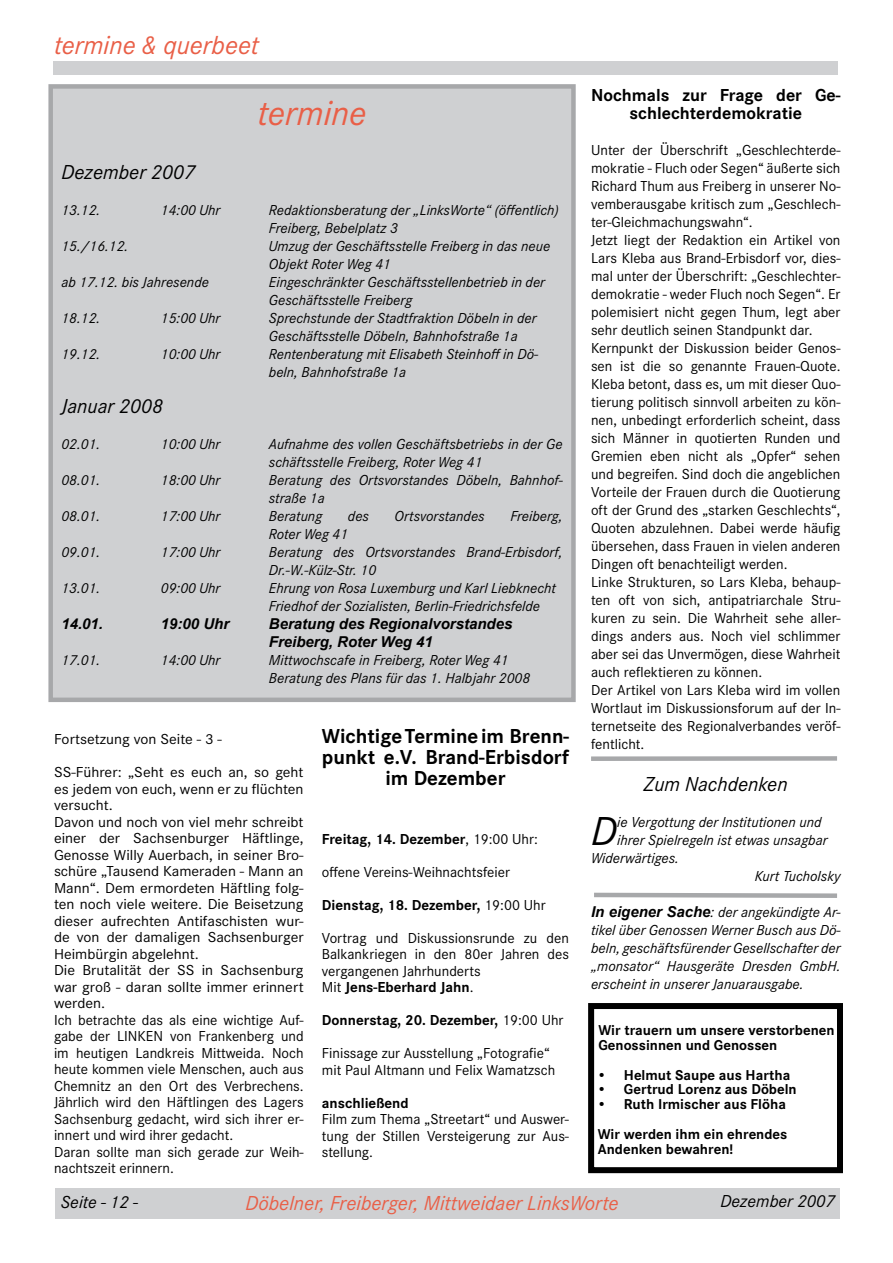
<style>
.page{position:relative;width:893px;height:1263px;background:#fff}
.page>*{position:absolute;margin:0;border:0;box-sizing:border-box;transform-origin:0 0}
.t1{font:italic 42px "Corporate S";color:#000}
.t2{font:italic 36px "Corporate S";color:#e95f47}
.t3{font:italic 27px "Corporate S";color:#e95f47}
.t4{font:700 21px/21px "Corporate S";color:#000;text-align:center}
.t5{font:italic 21px "Corporate S";color:#e95f47}
.t6{font:italic 21px "Corporate S";color:#000}
.t7{font:700 18px/18px "Corporate S";color:#000;text-align:center}
.t8{font:italic 18px "Corporate S";color:#000}
.t9{font:15px/18px "Corporate S";color:#000}
.t10{font:italic 15px/18px "Corporate S";color:#000}
.t11{font:15px/16.5px "Corporate S";color:#000;scale:1.06 1}
.t12{font:700 15px "Corporate S";color:#000}
.t13{font:italic 700 15px/18px "Arial";color:#000}
.t14{font:700 14.85px/14.9px "Corporate S";color:#000}
.s1{font-weight:400}
.s2{font-weight:700}
.s3{font-family:"Arial";font-weight:700}
</style>
<div class="page">
<div style="left:55px;top:1188px;width:785px;height:30px;background:#cfd0d2"></div>
<div style="left:51px;top:86px;width:522px;height:614px;background:#cfd0d2"></div>
<div style="left:48px;top:84px;width:528px;height:618px;border:4px solid #a7a8aa"></div>
<div style="left:53px;top:61px;width:785px;height:13px;background:#cfd0d2"></div>
<div style="left:588px;top:1003px;width:255px;height:170px;border:6px solid #000"></div>
<div style="left:591px;top:756px;width:246px;height:5px;background:#a7a8aa"></div>
<svg style="left:594px;top:892px;width:243px;height:6px"></svg>
<h3 class="t3" style="left:54px;top:30px;width:206px">termine &amp; querbeet</h3>
<h2 class="t2" style="left:258px;top:93px;width:111px">termine</h2>
<h3 class="t6" style="left:61px;top:160px;width:135px">Dezember 2007</h3>
<p class="t10" style="left:61px;top:201px;width:40px">13.12.</p>
<p class="t10" style="left:161px;top:201px;width:61px">14:00 Uhr</p>
<p class="t10" style="left:269px;top:201px;width:291px">Redaktionsberatung der „LinksWorte“ (öffentlich)<br>Freiberg, Bebelplatz 3</p>
<p class="t10" style="left:61px;top:237px;width:68px">15./16.12.</p>
<p class="t10" style="left:269px;top:237px;width:283px">Umzug der Geschäftsstelle Freiberg in das neue<br>Objekt Roter Weg 41</p>
<p class="t10" style="left:61px;top:273px;width:149px">ab 17.12. bis Jahresende</p>
<p class="t10" style="left:269px;top:273px;width:278px">Eingeschränkter Geschäftsstellenbetrieb in der<br>Geschäftsstelle Freiberg</p>
<p class="t10" style="left:61px;top:309px;width:40px">18.12.</p>
<p class="t10" style="left:161px;top:309px;width:61px">15:00 Uhr</p>
<p class="t10" style="left:269px;top:309px;width:269px">Sprechstunde der Stadtfraktion Döbeln in der<br>Geschäftsstelle Döbeln, Bahnhofstraße 1a</p>
<p class="t10" style="left:61px;top:345px;width:40px">19.12.</p>
<p class="t10" style="left:161px;top:345px;width:61px">10:00 Uhr</p>
<p class="t10" style="left:269px;top:345px;width:271px">Rentenberatung mit Elisabeth Steinhoff in Dö&shy;beln, Bahnhofstraße 1a</p>
<h3 class="t6" style="left:61px;top:394px;width:103px">Januar 2008</h3>
<p class="t10" style="left:61px;top:435px;width:40px">02.01.</p>
<p class="t10" style="left:161px;top:435px;width:61px">10:00 Uhr</p>
<p class="t10" style="left:269px;top:435px;width:295px">Aufnahme des vollen Geschäftsbetriebs in der Ge schäftsstelle Freiberg, Roter Weg 41</p>
<p class="t10" style="left:61px;top:471px;width:40px">08.01.</p>
<p class="t10" style="left:161px;top:471px;width:61px">18:00 Uhr</p>
<p class="t10" style="left:269px;top:471px;width:295px">Beratung des Ortsvorstandes Döbeln, Bahnhof&shy;straße 1a</p>
<p class="t10" style="left:61px;top:507px;width:40px">08.01.</p>
<p class="t10" style="left:161px;top:507px;width:61px">17:00 Uhr</p>
<p class="t10" style="left:269px;top:507px;width:55px">Beratung</p>
<p class="t10" style="left:348px;top:507px;width:23px">des</p>
<p class="t10" style="left:395px;top:507px;width:92px">Ortsvorstandes</p>
<p class="t10" style="left:510px;top:507px;width:54px">Freiberg,</p>
<p class="t10" style="left:269px;top:525px;width:81px">Roter Weg 41</p>
<p class="t10" style="left:61px;top:543px;width:40px">09.01.</p>
<p class="t10" style="left:161px;top:543px;width:61px">17:00 Uhr</p>
<p class="t10" style="left:269px;top:543px;width:295px">Beratung des Ortsvorstandes Brand-Erbisdorf,<br>Dr.-W.-Külz-Str. 10</p>
<p class="t10" style="left:61px;top:579px;width:40px">13.01.</p>
<p class="t10" style="left:161px;top:579px;width:61px">09:00 Uhr</p>
<p class="t10" style="left:269px;top:579px;width:289px">Ehrung von Rosa Luxemburg und Karl Liebknecht<br>Friedhof der Sozialisten, Berlin-Friedrichsfelde</p>
<p class="t13" style="left:61px;top:615px;width:43px">14.01.</p>
<p class="t13" style="left:161px;top:615px;width:70px">19:00 Uhr</p>
<p class="t13" style="left:269px;top:615px;width:245px">Beratung des Regionalvorstandes<br>Freiberg, Roter Weg 41</p>
<p class="t10" style="left:61px;top:651px;width:40px">17.01.</p>
<p class="t10" style="left:161px;top:651px;width:61px">14:00 Uhr</p>
<p class="t10" style="left:269px;top:651px;width:263px">Mittwochscafe in Freiberg, Roter Weg 41<br>Beratung des Plans für das 1. Halbjahr 2008</p>
<p class="t11" style="left:54px;top:731px;width:160px">Fortsetzung von Seite - 3 -</p>
<p class="t11" style="left:54px;top:764px;width:237px">SS-Führer: „Seht es euch an, so geht es jedem von euch, wenn er zu flüchten versucht.<br>Davon und noch von viel mehr schreibt einer der Sachsenburger Häftlinge, Genosse Willy Auerbach, in seiner Bro&shy;schüre „Tausend Kameraden - Mann an Mann“. Dem ermordeten Häftling folg&shy;ten noch viele weitere. Die Beisetzung dieser aufrechten Antifaschisten wur&shy;de von der damaligen Sachsenburger Heimbürgin abgelehnt.<br>Die Brutalität der SS in Sachsenburg war groß - daran sollte immer erinnert werden.<br>Ich betrachte das als eine wichtige Auf&shy;gabe der LINKEN von Frankenberg und im heutigen Landkreis Mittweida. Noch heute kommen viele Menschen, auch aus Chemnitz an den Ort des Verbrechens.<br>Jährlich wird den Häftlingen des Lagers Sachsenburg gedacht, wird sich ihrer er&shy;innert und wird ihrer gedacht.<br>Daran sollte man sich gerade zur Weih&shy;nachtszeit erinnern.</p>
<h3 class="t4" style="left:322px;top:726px;width:249px">Wichtige Termine im Brenn&shy;punkt e.V. Brand-Erbisdorf im Dezember</h3>
<p class="t12" style="left:322px;top:830px;width:218px">Freitag, 14. Dezember<span class="s1">, 19:00 Uhr:</span></p>
<p class="t9" style="left:322px;top:863px;width:190px">offene Vereins-Weihnachtsfeier</p>
<p class="t12" style="left:322px;top:896px;width:225px">Dienstag, 18. Dezember, <span class="s1">19:00 Uhr</span></p>
<p class="t9" style="left:322px;top:929px;width:249px;line-height:16.5px">Vortrag und Diskussionsrunde zu den<br>Balkankriegen in den 80er Jahren des vergangenen Jahrhunderts<br>Mit <span class="s2">Jens-Eberhard Jahn</span>.</p>
<p class="t12" style="left:322px;top:1011px;width:243px">Donnerstag, 20. Dezember, <span class="s1">19:00 Uhr</span></p>
<p class="t9" style="left:322px;top:1045px;width:235px;line-height:16.5px">Finissage zur Ausstellung „Fotografie“ mit Paul Altmann und Felix Wamatzsch</p>
<p class="t12" style="left:322px;top:1094px;width:88px">anschließend</p>
<p class="t9" style="left:322px;top:1111px;width:249px;line-height:16.5px;text-align:justify">Film zum Thema „Streetart“ und Auswer&shy;tung der Stillen Versteigerung zur Aus&shy;stellung.</p>
<p class="t7" style="left:591px;top:87px;width:251px">Nochmals zur Frage der Ge&shy;schlechterdemokratie</p>
<p class="t9" style="left:591px;top:141px;width:251px">Unter der Überschrift „Geschlechterde&shy;mokratie - Fluch oder Segen“ äußerte sich Richard Thum aus Freiberg in unserer No&shy;vemberausgabe kritisch zum „Geschlech&shy;ter-Gleichmachungswahn“.<br>Jetzt liegt der Redaktion ein Artikel von Lars Kleba aus Brand-Erbisdorf vor, dies&shy;mal unter der Überschrift: „Geschlechter&shy;demokratie - weder Fluch noch Segen“. Er polemisiert nicht gegen Thum, legt aber sehr deutlich seinen Standpunkt dar.<br>Kernpunkt der Diskussion beider Genos&shy;sen ist die so genannte Frauen-Quote.<br>Kleba betont, dass es, um mit dieser Quo&shy;tierung politisch sinnvoll arbeiten zu kön&shy;nen, unbedingt erforderlich scheint, dass sich Männer in quotierten Runden und Gremien eben nicht als „Opfer“ sehen und begreifen. Sind doch die angeblichen Vorteile der Frauen durch die Quotierung oft der Grund des „starken Geschlechts“, Quoten abzulehnen. Dabei werde häufig übersehen, dass Frauen in vielen anderen Dingen oft benachteiligt werden.<br>Linke Strukturen, so Lars Kleba, behaup&shy;ten oft von sich, antipatriarchale Stru&shy;kuren zu sein. Die Wahrheit sehe aller&shy;dings anders aus. Noch viel schlimmer aber sei das Unvermögen, diese Wahrheit auch reflektieren zu können.<br>Der Artikel von Lars Kleba wird im vollen Wortlaut im Diskussionsforum auf der In&shy;ternetseite des Regionalverbandes veröf&shy;fentlicht.</p>
<h3 class="t6" style="left:644px;top:772px;width:145px">Zum Nachdenken</h3>
<h1 class="t1" style="left:591px;top:807px;width:28px">D</h1>
<p class="t10" style="left:617px;top:813px;width:206px">ie Vergottung der Institutionen und</p>
<p class="t10" style="left:617px;top:831px;width:212px">ihrer Spielregeln ist etwas unsagbar</p>
<p class="t10" style="left:591px;top:849px;width:89px">Widerwärtiges.</p>
<p class="t10" style="left:755px;top:867px;width:87px">Kurt Tucholsky</p>
<p class="t10" style="left:591px;top:903px;width:251px;text-align:justify"><span class="s3">In eigener Sache</span>: der angekündigte Ar&shy;tikel über Genossen Werner Busch aus Dö&shy;beln, geschäftsfürender Gesellschafter der „monsator“ Hausgeräte Dresden GmbH. erscheint in unserer Januarausgabe.</p>
<p class="t14" style="left:598px;top:1023px;width:238px">Wir trauern um unsere verstorbenen<br>Genossinnen und Genossen</p>
<p class="t14" style="left:597px;top:1068px;width:195px">• Helmut Saupe aus Hartha</p>
<p class="t14" style="left:597px;top:1082px;width:201px">• Gertrud Lorenz aus Döbeln</p>
<p class="t14" style="left:597px;top:1090px;width:192px;line-height:29.7px">• Ruth Irmischer aus Flöha<br>Wir werden ihm ein ehrendes</p>
<p class="t14" style="left:598px;top:1142px;width:137px">Andenken bewahren!</p>
<p class="t8" style="left:61px;top:1192px;width:79px">Seite - 12 -</p>
<h3 class="t5" style="left:245px;top:1191px;width:375px">Döbelner, Freiberger, Mittweidaer LinksWorte</h3>
<p class="t8" style="left:720px;top:1190px;width:116px">Dezember 2007</p>
</div>
